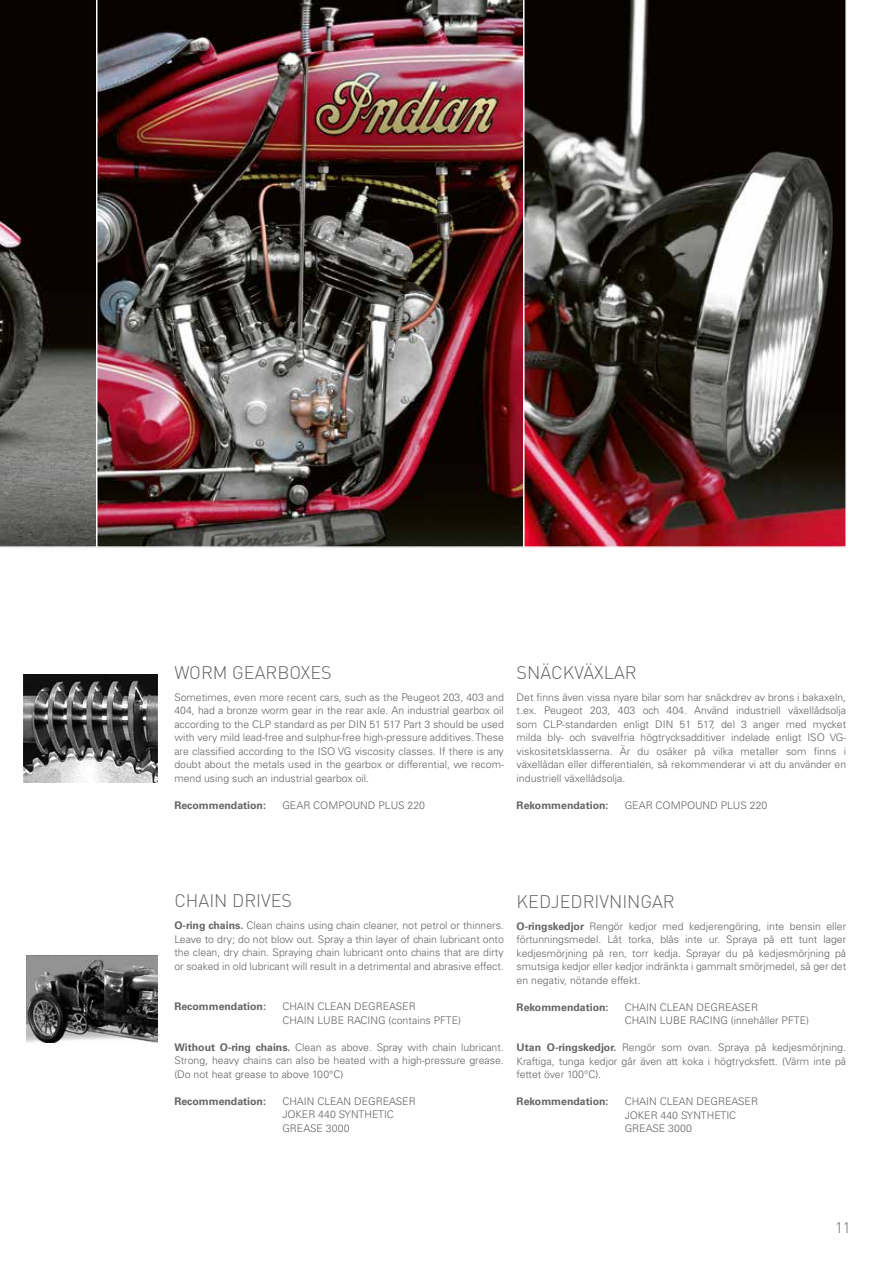
<style>
.page{position:relative;width:893px;height:1263px;background:#fff}
.page>*{position:absolute;margin:0;border:0;box-sizing:border-box;transform-origin:0 0}
.t1{font:300 18px "DIN";color:#626463}
.t2{font:300 15px "DIN";color:#626463}
.t3{font:300 10.5px/13.5px "Univers LT Std";color:#626463;text-align:justify}
.t4{font:700 10.5px "Univers LT Std";color:#626463}
.s1{font-weight:700}
</style>
<div class="page">
<img style="left:24px;top:675px;width:133px;height:107px">
<img style="left:27px;top:956px;width:130px;height:86px">
<svg style="left:0;top:0;width:96px;height:548px;background:#33302d"></svg>
<img style="left:96px;top:0;width:427px;height:548px">
<svg style="left:523px;top:0;width:324px;height:548px;background:#4a3836"></svg>
<h1 class="t1" style="left:174px;top:660px;width:159px">WORM GEARBOXES</h1>
<p class="t3" style="left:174px;top:690px;width:331px">Sometimes, even more recent cars, such as the Peugeot 203, 403 and 404, had a bronze worm gear in the rear axle. An industrial gearbox oil according to the CLP standard as per DIN 51 517 Part 3 should be used with very mild lead-free and sulphur-free high-pressure additives. These are classified according to the ISO VG viscosity classes. If there is any doubt about the metals used in the gearbox or differential, we recom&shy;mend using such an industrial gearbox oil.</p>
<p class="t4" style="left:174px;top:799px;width:93px">Recommendation:</p>
<p class="t3" style="left:282px;top:798px;width:144px">GEAR COMPOUND PLUS 220</p>
<h1 class="t1" style="left:517px;top:660px;width:122px">SNÄCKVÄXLAR</h1>
<p class="t3" style="left:517px;top:690px;width:331px">Det finns även vissa nyare bilar som har snäckdrev av brons i bakaxeln, t.ex. Peugeot 203, 403 och 404. Använd industriell växellådsolja som CLP-standarden enligt DIN 51 517, del 3 anger med mycket milda bly- och svavelfria högtrycksadditiver indelade enligt ISO VG&shy;viskositetsklasserna. Är du osäker på vilka metaller som finns i växellådan eller differentialen, så rekommenderar vi att du använder en industriell växellådsolja.</p>
<p class="t4" style="left:517px;top:799px;width:93px">Rekommendation:</p>
<p class="t3" style="left:625px;top:798px;width:144px">GEAR COMPOUND PLUS 220</p>
<h1 class="t1" style="left:174px;top:889px;width:119px">CHAIN DRIVES</h1>
<p class="t3" style="left:174px;top:919px;width:331px"><span class="s1">O-ring chains.</span> Clean chains using chain cleaner, not petrol or thinners.<br>Leave to dry; do not blow out. Spray a thin layer of chain lubricant onto the clean, dry chain. Spraying chain lubricant onto chains that are dirty or soaked in old lubricant will result in a detrimental and abrasive effect.</p>
<p class="t4" style="left:174px;top:1000px;width:93px">Recommendation:</p>
<p class="t3" style="left:282px;top:1000px;width:180px">CHAIN CLEAN DEGREASER<br>CHAIN LUBE RACING (contains PFTE)</p>
<p class="t3" style="left:174px;top:1040px;width:331px"><span class="s1">Without O-ring chains.</span> Clean as above. Spray with chain lubricant.<br>Strong, heavy chains can also be heated with a high-pressure grease. (Do not heat grease to above 100°C)</p>
<p class="t4" style="left:174px;top:1095px;width:93px">Recommendation:</p>
<p class="t3" style="left:282px;top:1094px;width:135px;text-align:left">CHAIN CLEAN DEGREASER<br>JOKER 440 SYNTHETIC<br>GREASE 3000</p>
<h1 class="t1" style="left:517px;top:889px;width:160px">KEDJEDRIVNINGAR</h1>
<p class="t3" style="left:517px;top:919px;width:331px"><span class="s1">O-ringskedjor</span> Rengör kedjor med kedjerengöring, inte bensin eller förtunningsmedel. Låt torka, blås inte ur. Spraya på ett tunt lager kedjesmörjning på ren, torr kedja. Sprayar du på kedjesmörjning på smutsiga kedjor eller kedjor indränkta i gammalt smörjmedel, så ger det en negativ, nötande effekt.</p>
<p class="t4" style="left:517px;top:1001px;width:93px">Rekommendation:</p>
<p class="t3" style="left:625px;top:1000px;width:186px">CHAIN CLEAN DEGREASER<br>CHAIN LUBE RACING (innehåller PFTE)</p>
<p class="t3" style="left:517px;top:1040px;width:331px"><span class="s1">Utan O-ringskedjor.</span> Rengör som ovan. Spraya på kedjesmörjning.<br>Kraftiga, tunga kedjor går även att koka i högtrycksfett. (Värm inte på fettet över 100°C).</p>
<p class="t4" style="left:517px;top:1095px;width:93px">Rekommendation:</p>
<p class="t3" style="left:625px;top:1094px;width:135px;text-align:left">CHAIN CLEAN DEGREASER<br>JOKER 440 SYNTHETIC<br>GREASE 3000</p>
<h2 class="t2" style="left:835px;top:1217px;width:17px">11</h2>
</div>
